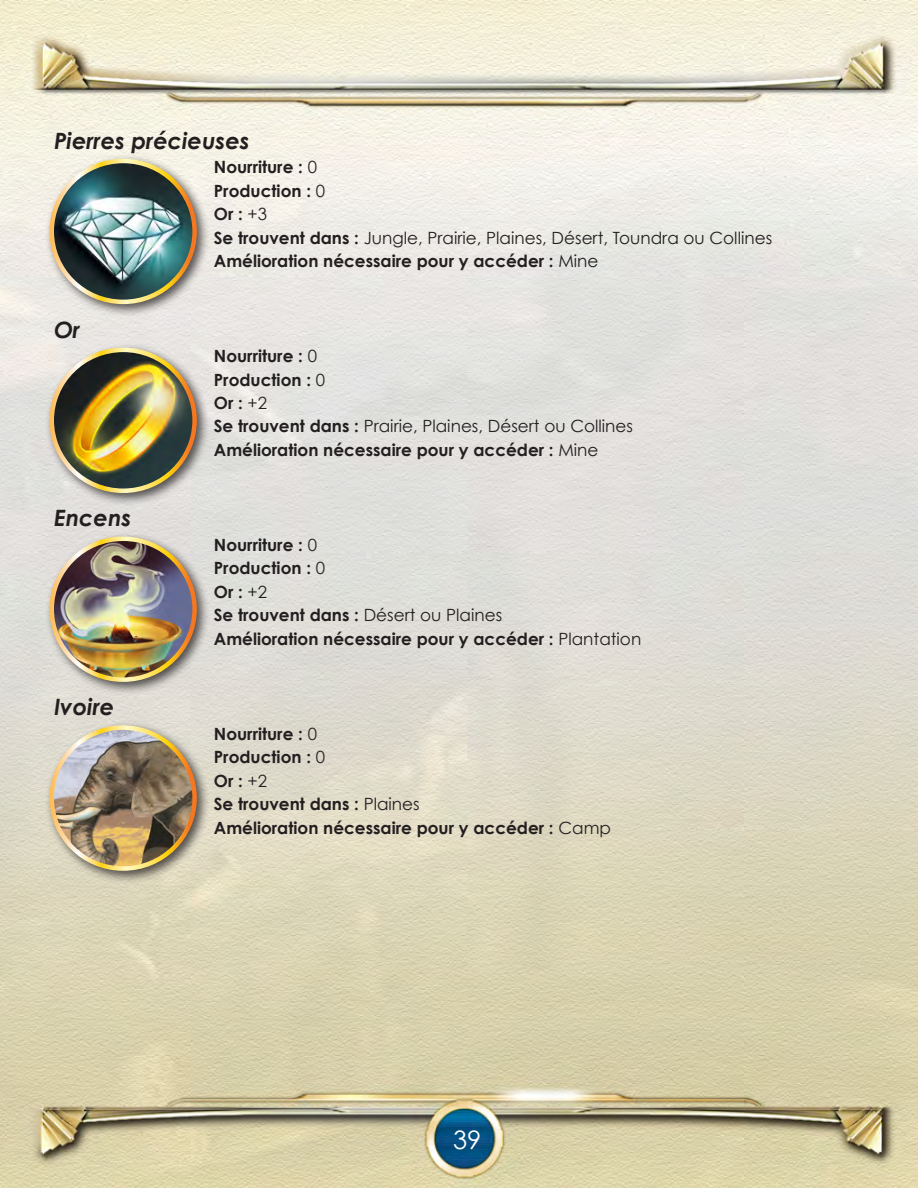
<style>
.page{position:relative;width:918px;height:1188px;background:#fff}
.page>*{position:absolute;margin:0;border:0;box-sizing:border-box;transform-origin:0 0}
.t1{font:25.5px "Century Gothic";color:#fff}
.Head_4{font:italic 700 22.5px "Century Gothic";color:#231f20}
.indent{font:700 16.8px "Century Gothic";color:#231f20}
.indent-2{font:16.8px "Century Gothic";color:#231f20}
.s1{font-weight:400}
.s2{font-weight:700}
</style>
<div class="page">
<img style="left:0;top:0;width:918px;height:1188px">
<div style="left:44px;top:153px;width:165px;height:164px;background:#231f20;opacity:.75"></div>
<img style="left:52px;top:161px;width:143px;height:141px">
<div style="left:50px;top:159px;width:147px;height:145px;border:4px solid #fff;border-radius:50%"></div>
<div style="left:44px;top:342px;width:165px;height:163px;background:#231f20;opacity:.75"></div>
<img style="left:52px;top:350px;width:143px;height:141px">
<div style="left:50px;top:348px;width:147px;height:145px;border:4px solid #fff;border-radius:50%"></div>
<div style="left:44px;top:531px;width:165px;height:163px;background:#231f20;opacity:.75"></div>
<img style="left:52px;top:539px;width:143px;height:141px">
<div style="left:50px;top:537px;width:147px;height:145px;border:4px solid #fff;border-radius:50%"></div>
<div style="left:44px;top:720px;width:165px;height:163px;background:#231f20;opacity:.75"></div>
<img style="left:52px;top:728px;width:143px;height:141px">
<div style="left:50px;top:725px;width:147px;height:146px;border:4px solid #fff;border-radius:50%"></div>
<p class="Head_4" style="left:54px;top:126px;width:197px">Pierres précieuses</p>
<p class="indent" style="left:214px;top:157px;width:105px">Nourriture : <span class="s1">0</span></p>
<p class="indent" style="left:214px;top:180px;width:113px">Production : <span class="s1">0</span></p>
<p class="indent" style="left:214px;top:203px;width:55px">Or : <span class="s1">+3</span></p>
<p class="indent-2" style="left:214px;top:227px;width:560px"><span class="s2">Se trouvent dans :</span> Jungle, Prairie, Plaines, Désert, Toundra ou Collines</p>
<p class="indent" style="left:214px;top:250px;width:386px">Amélioration nécessaire pour y accéder : <span class="s1">Mine</span></p>
<p class="Head_4" style="left:54px;top:315px;width:28px">Or</p>
<p class="Head_4" style="left:54px;top:504px;width:79px">Encens</p>
<p class="Head_4" style="left:54px;top:693px;width:62px">Ivoire</p>
<p class="indent" style="left:214px;top:345px;width:105px">Nourriture : <span class="s1">0</span></p>
<p class="indent" style="left:214px;top:369px;width:113px">Production : <span class="s1">0</span></p>
<p class="indent" style="left:214px;top:392px;width:55px">Or : <span class="s1">+2</span></p>
<p class="indent-2" style="left:214px;top:416px;width:421px"><span class="s2">Se trouvent dans :</span> Prairie, Plaines, Désert ou Collines</p>
<p class="indent" style="left:214px;top:439px;width:386px">Amélioration nécessaire pour y accéder : <span class="s1">Mine</span></p>
<p class="indent" style="left:214px;top:534px;width:105px">Nourriture : <span class="s1">0</span></p>
<p class="indent" style="left:214px;top:558px;width:113px">Production : <span class="s1">0</span></p>
<p class="indent" style="left:214px;top:581px;width:55px">Or : <span class="s1">+2</span></p>
<p class="indent" style="left:214px;top:605px;width:290px">Se trouvent dans : <span class="s1">Désert ou Plaines</span></p>
<p class="indent" style="left:214px;top:628px;width:429px">Amélioration nécessaire pour y accéder : <span class="s1">Plantation</span></p>
<p class="indent" style="left:214px;top:723px;width:105px">Nourriture : <span class="s1">0</span></p>
<p class="indent" style="left:214px;top:747px;width:113px">Production : <span class="s1">0</span></p>
<p class="indent" style="left:214px;top:770px;width:55px">Or : <span class="s1">+2</span></p>
<p class="indent" style="left:214px;top:794px;width:207px">Se trouvent dans : <span class="s1">Plaines</span></p>
<p class="indent" style="left:214px;top:817px;width:399px">Amélioration nécessaire pour y accéder : <span class="s1">Camp</span></p>
<h1 class="t1" style="left:453px;top:1125px;width:30px">39</h1>
</div>
